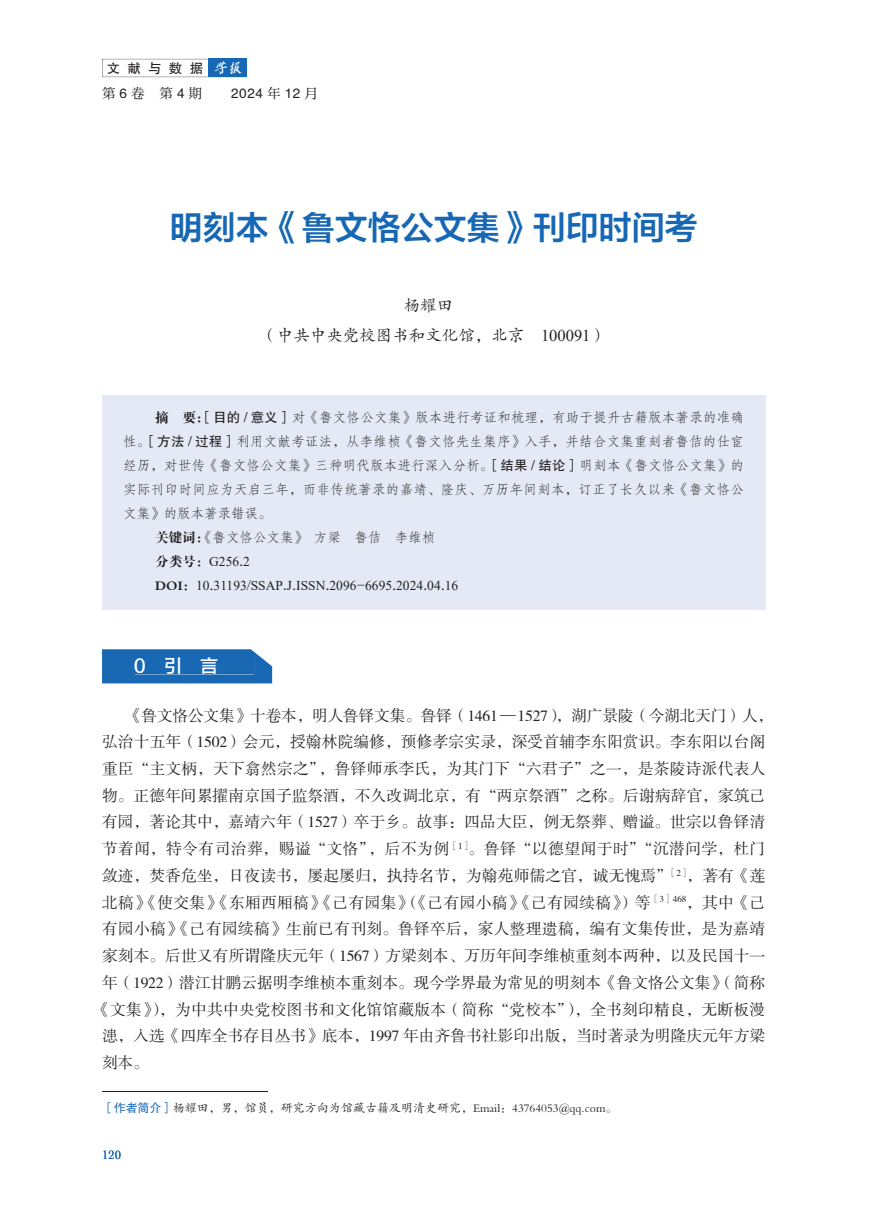
<style>
.page{position:relative;width:893px;height:1212px;background:#fff}
.page>*{position:absolute;margin:0;border:0;box-sizing:border-box;transform-origin:0 0}
.t1{font:33px "FZLTZCHK GBK1 0";color:#1768b4}
.t2{font:18px "FZLTZHK GBK1 0";color:#fff}
.t3{font:16.5px/30.2px "FZKTK GBK1 0";color:#231f20;text-align:center}
.t4{font:15.75px "FZSSK GBK1 0";letter-spacing:.01em;color:#231f20}
.t5{font:15.75px "FZSSK GBK1 0";letter-spacing:-.015em;color:#231f20}
.t6{font:15.75px "FZSSK GBK1 0";letter-spacing:.03em;color:#231f20}
.t7{font:13.5px "FZFSK GBK1 0";letter-spacing:.02em;color:#231f20}
.t8{font:13.5px/23.7px "Times New Roman";color:#231f20}
.t9{font:13.5px "FZFSK GBK1 0";color:#231f20}
.t10{font:13.5px "FZHTK GBK1 0";letter-spacing:.295em;color:#231f20}
.t11{font:13.5px "FZXIYSK GBK1 0";color:#231f20}
.t12{font:12.75px "Cochin";color:#1768b4}
.t13{font:12px "FZKTK GBK1 0";color:#231f20}
.s1{font-family:"Cai Yun Han Mao Bi Xing jian";color:#fff}
.s2{font-family:"FZHTK GBK1 0"}
.s3{font-family:"FZXIYSK GBK1 0"}
.s4{font-family:"Times New Roman"}
.s5{font-family:"FZDBSK GBK1 0"}
.s6{font-family:"FZFSK GBK1 0"}
.s7{font-family:"FZHTK GBK1 0";color:#1768b4}
</style>
<div class="page">
<svg style="left:102px;top:59px;width:106px;height:18px"></svg>
<div style="left:208px;top:59px;width:39px;height:18px;background:#1768b4"></div>
<div style="left:102px;top:395px;width:663px;height:214px;background:#e4e9f5"></div>
<hr style="left:102px;top:1091px;width:166px;height:1px;background:#231f20">
<svg style="left:102px;top:649px;width:170px;height:34px;background:#2973b9"></svg>
<div style="left:135px;top:657px;width:119px;height:17px;background:#1868b4"></div>
<p class="t10" style="left:107px;top:61px;width:137px">文献与数据 <span class="s1">学报</span></p>
<p class="t11" style="left:102px;top:85px;width:102px">第<span class="s2">6</span>卷 第<span class="s2">4</span>期</p>
<p class="t10" style="left:231px;top:86px;width:88px">2024 <span class="s3">年</span> 12 <span class="s3">月</span></p>
<h1 class="t1" style="left:170px;top:210px;width:530px">明刻本《鲁文恪公文集》刊印时间考</h1>
<p class="t3" style="left:260px;top:290px;width:348px">杨耀田 <sup>A<br></sup>（中共中央党校图书和文化馆，北京 <span class="s4">100091</span>）</p>
<p class="t7" style="left:155px;top:410px;width:590px"><span class="s5">摘 要：</span><span class="s2">［目的 / 意义］</span>对《鲁文恪公文集》版本进行考证和梳理，有助于提升古籍版本著录的准确</p>
<p class="t7" style="left:123px;top:434px;width:622px">性。<span class="s2">［方法 / 过程］</span>利用文献考证法，从李维桢《鲁文恪先生集序》入手，并结合文集重刻者鲁佶的仕宦</p>
<p class="t7" style="left:123px;top:458px;width:622px">经历，对世传《鲁文恪公文集》三种明代版本进行深入分析。<span class="s2">［结果 / 结论］</span>明刻本《鲁文恪公文集》的</p>
<p class="t7" style="left:123px;top:482px;width:622px">实际刊印时间应为天启三年，而非传统著录的嘉靖、隆庆、万历年间刻本，订正了长久以来《鲁文恪公</p>
<p class="t9" style="left:123px;top:506px;width:150px">文集》的版本著录错误。</p>
<p class="t9" style="left:155px;top:530px;width:282px"><span class="s5">关键词：</span>《鲁文恪公文集》 方梁 鲁佶 李维桢</p>
<p class="t8" style="left:155px;top:549px;width:305px"><span class="s5">分类号：</span>G256<span class="s6">.</span>2<br><span class="s5">DOI：</span>10<span class="s6">.</span>31193<span class="s6">/</span>SSAP<span class="s6">.</span>J<span class="s6">.</span>ISSN<span class="s6">.</span>2096<span class="s6">-</span>6695<span class="s6">.</span>2024<span class="s6">.</span>04<span class="s6">.</span>16</p>
<p class="t2" style="left:134px;top:656px;width:86px">0 引 言</p>
<p class="t5" style="left:126px;top:707px;width:649px">《鲁文恪公文集》十卷本，明人鲁铎文集。鲁铎（1461 —1527），湖广景陵（今湖北天门）人，</p>
<p class="t4" style="left:102px;top:734px;width:665px">弘治十五年（1502）会元，授翰林院编修，预修孝宗实录，深受首辅李东阳赏识。李东阳以台阁</p>
<p class="t4" style="left:102px;top:760px;width:665px">重臣“主文柄，天下翕然宗之”，鲁铎师承李氏，为其门下“六君子”之一，是茶陵诗派代表人</p>
<p class="t4" style="left:102px;top:787px;width:665px">物。正德年间累擢南京国子监祭酒，不久改调北京，有“两京祭酒”之称。后谢病辞官，家筑己</p>
<p class="t4" style="left:102px;top:814px;width:665px">有园，著论其中，嘉靖六年（1527）卒于乡。故事：四品大臣，例无祭葬、赠谥。世宗以鲁铎清</p>
<p class="t6" style="left:102px;top:840px;width:665px">节着闻，特令有司治葬，赐谥“文恪”，后不为例<sup>［1］</sup>。鲁铎“以德望闻于时”“沉潜问学，杜门</p>
<p class="t4" style="left:102px;top:867px;width:665px">敛迹，焚香危坐，日夜读书，屡起屡归，执持名节，为翰苑师儒之官，诚无愧焉”<sup>［2］</sup>，著有《莲</p>
<p class="t4" style="left:102px;top:894px;width:665px">北稿》《使交集》《东厢西厢稿》《己有园集》（《己有园小稿》《己有园续稿》）等<sup>［3］468</sup>，其中《己</p>
<p class="t4" style="left:102px;top:921px;width:665px">有园小稿》《己有园续稿》生前已有刊刻。鲁铎卒后，家人整理遗稿，编有文集传世，是为嘉靖</p>
<p class="t4" style="left:102px;top:947px;width:665px">家刻本。后世又有所谓隆庆元年（1567）方梁刻本、万历年间李维桢重刻本两种，以及民国十一</p>
<p class="t4" style="left:102px;top:974px;width:665px">年（1922）潜江甘鹏云据明李维桢本重刻本。现今学界最为常见的明刻本《鲁文恪公文集》（简称</p>
<p class="t4" style="left:94px;top:1001px;width:672px">《文集》），为中共中央党校图书和文化馆馆藏版本（简称“党校本”），全书刻印精良，无断板漫</p>
<p class="t4" style="left:102px;top:1028px;width:665px">漶，入选《四库全书存目丛书》底本，1997 年由齐鲁书社影印出版，当时著录为明隆庆元年方梁</p>
<p class="t4" style="left:102px;top:1054px;width:48px">刻本。</p>
<p class="t13" style="left:102px;top:1102px;width:517px"><span class="s7">［作者简介］</span>杨耀田，男，馆员，研究方向为馆藏古籍及明清史研究，Email：43764053@qq.com。</p>
<p class="t12" style="left:102px;top:1146px;width:21px">120</p>
</div>
